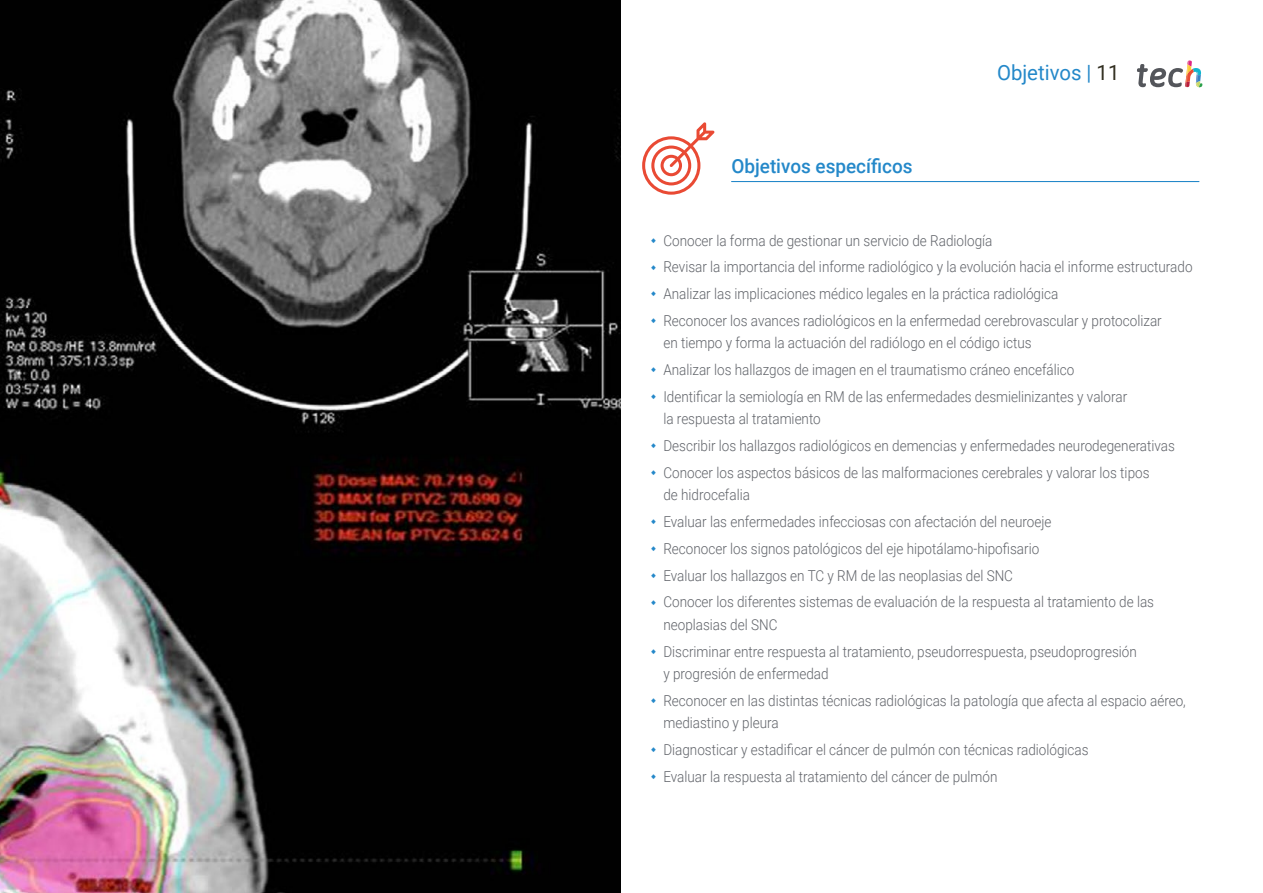
<style>
.page{position:relative;width:1263px;height:893px;background:#fff}
.page>*{position:absolute;margin:0;border:0;box-sizing:border-box;transform-origin:0 0}
.t1{font:21px "Roboto";color:#2488c9}
.t2{font:500 19.5px "Roboto";color:#2488c9}
.t3{font:300 15px/26.7px "Roboto";color:#61646a;scale:.9 1}
.s1{color:#312e20}
</style>
<div class="page">
<img style="left:0;top:0;width:621px;height:893px">
<svg style="left:1137px;top:61px;width:65px;height:27px"></svg>
<svg style="left:642px;top:122px;width:72px;height:73px"></svg>
<hr style="left:731px;top:181px;width:468px;height:1px;background:#2488c9">
<h2 class="t2" style="left:731px;top:153px;width:183px">Objetivos específicos</h2>
<h1 class="t1" style="left:997px;top:57px;width:124px">Objetivos | <span class="s1">11</span></h1>
<p class="t3" style="left:663px;top:226px;width:589px">Conocer la forma de gestionar un servicio de Radiología<br>Revisar la importancia del informe radiológico y la evolución hacia el informe estructurado Analizar las implicaciones médico legales en la práctica radiológica<br>Reconocer los avances radiológicos en la enfermedad cerebrovascular y protocolizar</p>
<p class="t3" style="left:663px;top:329px;width:517px">en tiempo y forma la actuación del radiólogo en el código ictus<br>Analizar los hallazgos de imagen en el traumatismo cráneo encefálico<br>Identificar la semiología en RM de las enfermedades desmielinizantes y valorar</p>
<p class="t3" style="left:663px;top:405px;width:570px">la respuesta al tratamiento<br>Describir los hallazgos radiológicos en demencias y enfermedades neurodegenerativas<br>Conocer los aspectos básicos de las malformaciones cerebrales y valorar los tipos</p>
<p class="t3" style="left:663px;top:481px;width:547px">de hidrocefalia<br>Evaluar las enfermedades infecciosas con afectación del neuroeje<br>Reconocer los signos patológicos del eje hipotálamo-hipofisario<br>Evaluar los hallazgos en TC y RM de las neoplasias del SNC<br>Conocer los diferentes sistemas de evaluación de la respuesta al tratamiento de las</p>
<p class="t3" style="left:663px;top:611px;width:528px">neoplasias del SNC<br>Discriminar entre respuesta al tratamiento, pseudorrespuesta, pseudoprogresión</p>
<p class="t3" style="left:663px;top:660px;width:582px">y progresión de enfermedad<br>Reconocer en las distintas técnicas radiológicas la patología que afecta al espacio aéreo,</p>
<p class="t3" style="left:663px;top:709px;width:474px">mediastino y pleura<br>Diagnosticar y estadificar el cáncer de pulmón con técnicas radiológicas<br>Evaluar la respuesta al tratamiento del cáncer de pulmón</p>
</div>
